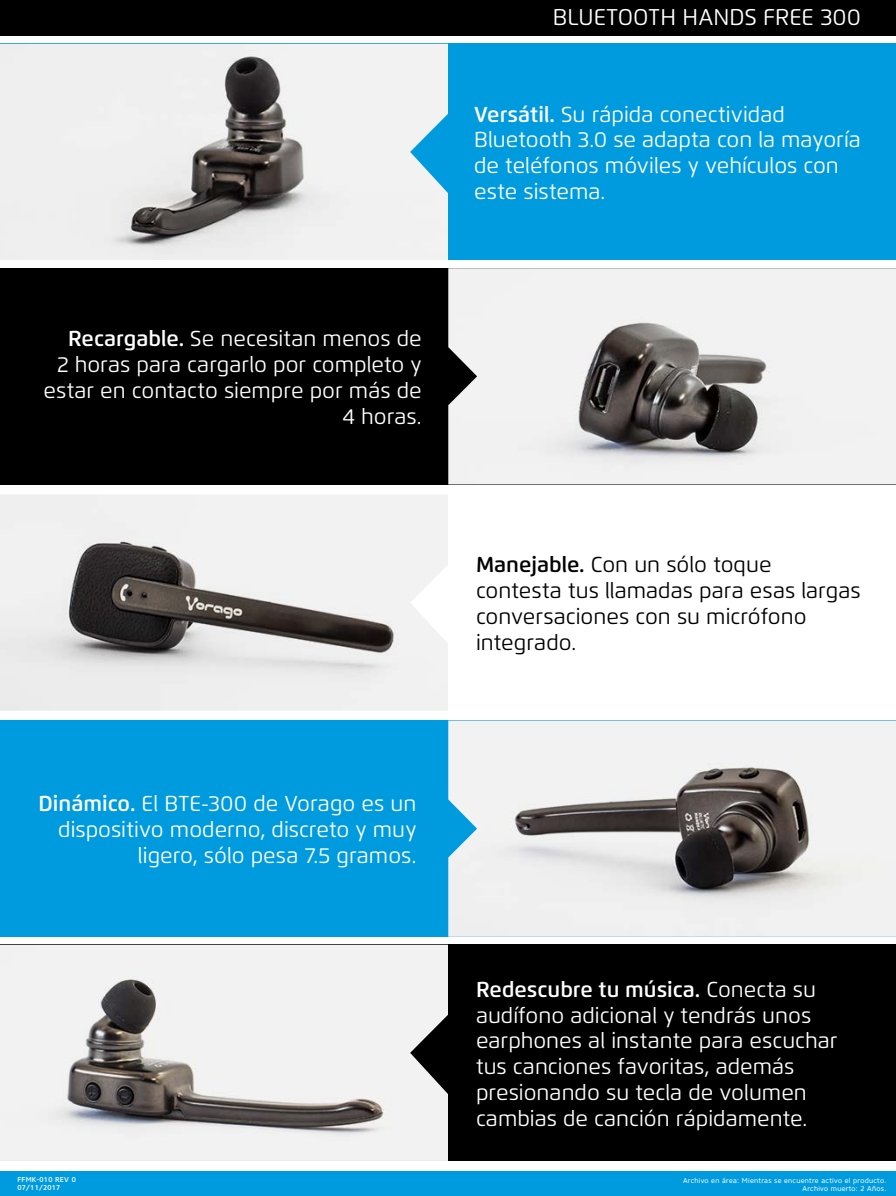
<style>
.page{position:relative;width:896px;height:1196px;background:#fff}
.page>*{position:absolute;margin:0;border:0;box-sizing:border-box;transform-origin:0 0}
.t1{font:22.75px "Flexo";color:#fff}
.t2{font:21.61px/25.9px "Flexo";color:#fff}
.t3{font:21.61px/25.9px "Flexo";color:#000}
.t4{font:7px/7.9px "Core Sans N45";letter-spacing:.04em;color:#fff;text-align:right}
.t5{font:500 7px/7.9px "Core Sans N55";letter-spacing:.04em;color:#fff}
.s1{font-weight:600}
</style>
<div class="page">
<div style="left:0;top:268px;width:895px;height:216px;background:#000"></div>
<div style="left:0;top:720px;width:896px;height:216px;background:#009bde"></div>
<div style="left:0;top:44px;width:896px;height:216px;background:#009bde"></div>
<div style="left:0;top:944px;width:896px;height:216px;background:#000"></div>
<div style="left:0;top:1170px;width:896px;height:25px;background:#009bde"></div>
<img style="left:0;top:44px;width:448px;height:216px">
<img style="left:0;top:495px;width:448px;height:215px">
<img style="left:0;top:944px;width:448px;height:216px">
<img style="left:448px;top:268px;width:448px;height:216px">
<img style="left:448px;top:720px;width:448px;height:216px">
<div style="left:0;top:0;width:896px;height:35px;background:#000"></div>
<p class="t2" style="left:43px;top:325px;width:380px;text-align:right"><span class="s1">Recargable.</span> Se necesitan menos de<br>2 horas para cargarlo por completo y estar en contacto siempre por más de<br>4 horas.</p>
<p class="t1" style="left:553px;top:3px;width:310px">BLUETOOTH HANDS FREE 300</p>
<p class="t2" style="left:474px;top:101px;width:388px"><span class="s1">Versátil.</span> Su rápida conectividad<br>Bluetooth 3.0 se adapta con la mayoría de teléfonos móviles y vehículos con este sistema.</p>
<p class="t3" style="left:476px;top:551px;width:386px"><span class="s1">Manejable.</span> Con un sólo toque contesta tus llamadas para esas largas conversaciones con su micrófono integrado.</p>
<p class="t2" style="left:39px;top:790px;width:380px;text-align:right"><span class="s1">Dinámico.</span> El BTE-300 de Vorago es un dispositivo moderno, discreto y muy ligero, sólo pesa 7.5 gramos.</p>
<p class="t5" style="left:18px;top:1175px;width:60px">FFMK-010 REV 0<br>07/11/2017</p>
<p class="t2" style="left:476px;top:975px;width:363px"><span class="s1">Redescubre tu música.</span> Conecta su audífono adicional y tendrás unos earphones al instante para escuchar tus canciones favoritas, además presionando su tecla de volumen cambias de canción rápidamente.</p>
<p class="t4" style="left:683px;top:1176px;width:205px">Archivo en área: Mientras se encuentre activo el producto.<br>Archivo muerto: 2 Años.</p>
</div>
